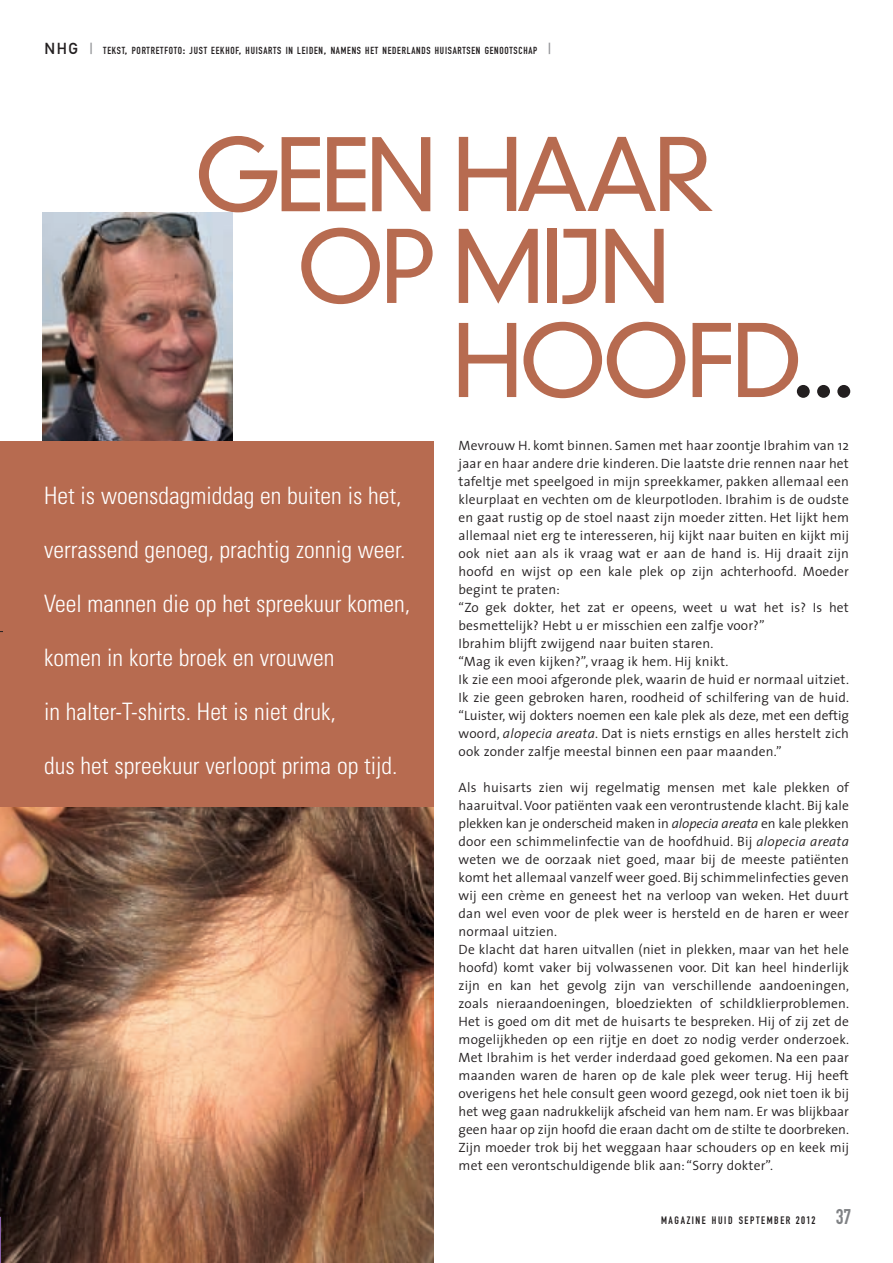
<style>
.page{position:relative;width:893px;height:1263px;background:#fff}
.page>*{position:absolute;margin:0;border:0;box-sizing:border-box;transform-origin:0 0}
.t1{font:300 97.5px "DIN Neuzeit Grotesk";letter-spacing:-.05em;color:#b76b50}
.t2{font:300 condensed 24px "Univers";color:#fff}
.t3{font:300 13.5px/18px "The Sans";letter-spacing:.01em;color:#231f20}
.t4{font:10.65px "DIN Engschrift";letter-spacing:.15em;color:#231f20}
.t5{font:10.2px "DIN Engschrift";letter-spacing:.075em;color:#231f20}
.s1{font-family:"DIN Mittelschrift";font-size:15.75px}
.s2{font-size:15.75px;color:#939598}
.s3{font-size:13.5px}
.s4{color:#231f20}
.s5{font-style:italic}
.s6{font-size:10.8px}
.s7{font-size:21px;color:#808285}
</style>
<div class="page">
<img style="left:43px;top:213px;width:189px;height:228px">
<div style="left:0;top:441px;width:434px;height:477px;background:#b76b50"></div>
<img style="left:0;top:808px;width:434px;height:455px">
<svg style="left:0;top:1176px;width:1px;height:87px"></svg>
<p class="t5" style="left:45px;top:47px;width:508px"><span class="s1">NHG</span> <span class="s2">|</span> TEKST<span class="s3">,</span> PORTRETFOTO<span class="s3">:</span> JUST EEKHOF<span class="s3">,</span> HUISARTS IN LEIDEN<span class="s3">,</span> NAMENS HET NEDERLANDS HUISARTSEN GENOOTSCHAP <span class="s2">|</span></p>
<h1 class="t1" style="left:193px;top:137px;width:522px">GEEN HAAR</h1>
<h1 class="t1" style="left:296px;top:229px;width:376px">OP MIJN</h1>
<h1 class="t1" style="left:451px;top:323px;width:407px">HOOFD<span class="s4">...</span></h1>
<h2 class="t2" style="left:44px;top:487px;width:359px">Het is woensdagmiddag en buiten is het,</h2>
<h2 class="t2" style="left:44px;top:541px;width:363px">verrassend genoeg, prachtig zonnig weer.</h2>
<h2 class="t2" style="left:44px;top:595px;width:367px">Veel mannen die op het spreekuur komen,</h2>
<h2 class="t2" style="left:44px;top:649px;width:292px">komen in korte broek en vrouwen</h2>
<h2 class="t2" style="left:44px;top:703px;width:293px">in halter-T-shirts. Het is niet druk,</h2>
<h2 class="t2" style="left:44px;top:757px;width:355px">dus het spreekuur verloopt prima op tijd.</h2>
<p class="t3" style="left:459px;top:438px;width:392px">Mevrouw H. komt binnen. Samen met haar zoontje Ibrahim van 12 jaar en haar andere drie kinderen. Die laatste drie rennen naar het tafeltje met speelgoed in mijn spreekkamer, pakken allemaal een kleurplaat en vechten om de kleurpotloden. Ibrahim is de oudste en gaat rustig op de stoel naast zijn moeder zitten. Het lijkt hem allemaal niet erg te interesseren, hij kijkt naar buiten en kijkt mij ook niet aan als ik vraag wat er aan de hand is. Hij draait zijn hoofd en wijst op een kale plek op zijn achterhoofd. Moeder begint te praten:<br>“Zo gek dokter, het zat er opeens, weet u wat het is? Is het besmettelijk? Hebt u er misschien een zalfje voor?”<br>Ibrahim blijft zwijgend naar buiten staren.<br>“Mag ik even kijken?”, vraag ik hem. Hij knikt.<br>Ik zie een mooi afgeronde plek, waarin de huid er normaal uitziet.<br>Ik zie geen gebroken haren, roodheid of schilfering van de huid. “Luister, wij dokters noemen een kale plek als deze, met een deftig woord, <span class="s5">alopecia areata</span>. Dat is niets ernstigs en alles herstelt zich ook zonder zalfje meestal binnen een paar maanden.”</p>
<p class="t3" style="left:459px;top:780px;width:392px">Als huisarts zien wij regelmatig mensen met kale plekken of haaruitval.Voor patiënten vaak een verontrustende klacht. Bij kale plekken kan je onderscheid maken in <span class="s5">alopecia areata</span> en kale plekken door een schimmelinfectie van de hoofdhuid. Bij <span class="s5">alopecia areata </span>weten we de oorzaak niet goed, maar bij de meeste patiënten komt het allemaal vanzelf weer goed. Bij schimmelinfecties geven wij een crème en geneest het na verloop van weken. Het duurt dan wel even voor de plek weer is hersteld en de haren er weer normaal uitzien.<br>De klacht dat haren uitvallen (niet in plekken, maar van het hele hoofd) komt vaker bij volwassenen voor. Dit kan heel hinderlijk zijn en kan het gevolg zijn van verschillende aandoeningen, zoals nieraandoeningen, bloedziekten of schildklierproblemen.<br>Het is goed om dit met de huisarts te bespreken. Hij of zij zet de mogelijkheden op een rijtje en doet zo nodig verder onderzoek.<br>Met Ibrahim is het verder inderdaad goed gekomen. Na een paar maanden waren de haren op de kale plek weer terug. Hij heeft overigens het hele consult geen woord gezegd, ook niet toen ik bij het weg gaan nadrukkelijk afscheid van hem nam. Er was blijkbaar geen haar op zijn hoofd die eraan dacht om de stilte te doorbreken.<br>Zijn moeder trok bij het weggaan haar schouders op en keek mij met een verontschuldigende blik aan: “Sorry dokter”.</p>
<p class="t4" style="left:661px;top:1216px;width:192px">MAGAZINE HUID SEPTEMBER <span class="s6">2012</span> <span class="s7">37</span></p>
</div>
